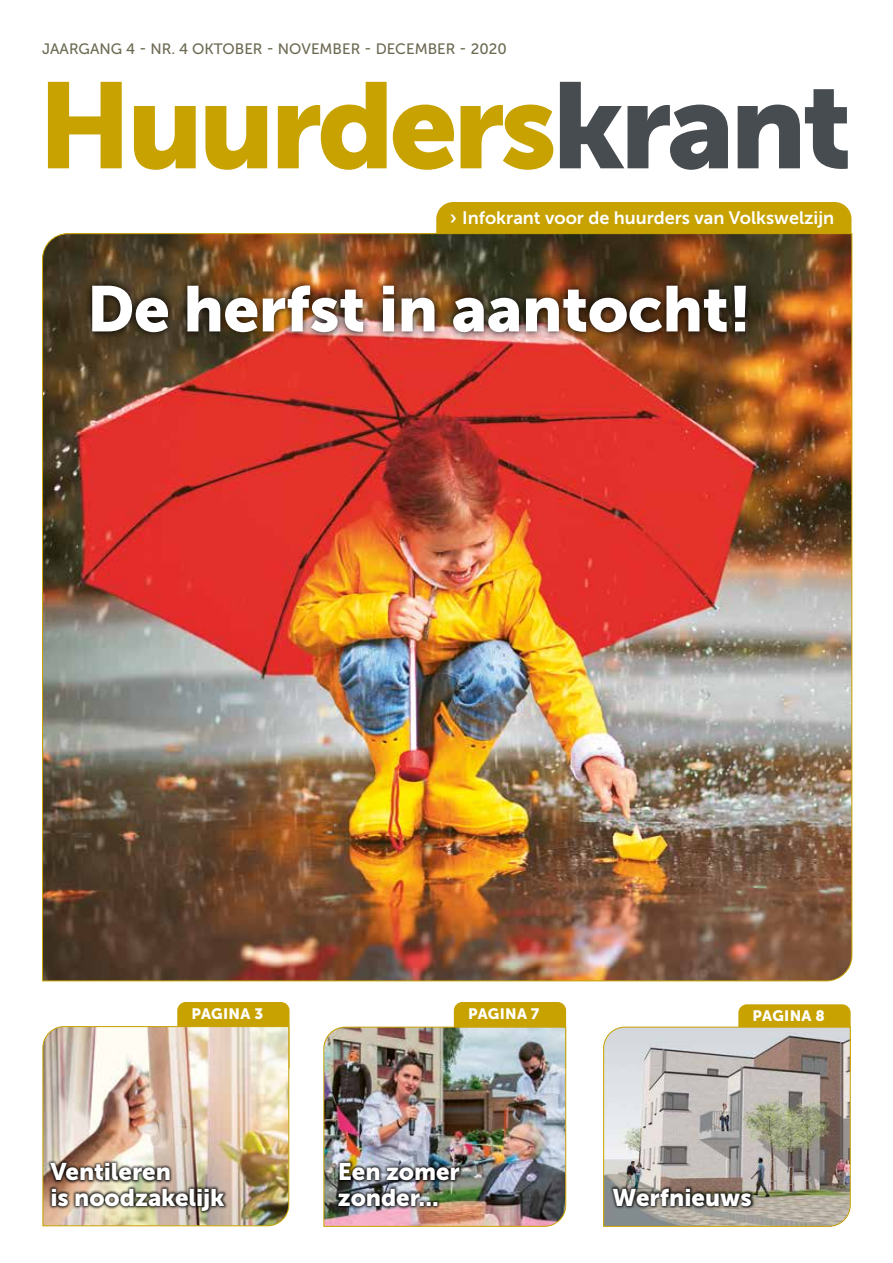
<style>
.page{position:relative;width:893px;height:1263px;background:#fff}
.page>*{position:absolute;margin:0;border:0;box-sizing:border-box;transform-origin:0 0}
.t1{font:63.9px "Museo Sans 900";letter-spacing:-.01em;color:#fff}
.t2{font:24px/25.5px "Museo Sans 900";letter-spacing:-.005em;color:#fff}
.t3{font:18px "Museo Sans 700";color:#fff}
.t4{font:15px "Museo Sans 500";color:#6c6a52}
.t5{font:15px "Museo Sans 900";letter-spacing:.02em;color:#fff}
.s1{font-size:19.5px}
</style>
<div class="page">
<div style="left:177px;top:1002px;width:113px;height:24px;background:#c7a200"></div>
<img style="left:42px;top:1026px;width:248px;height:200px">
<div style="left:436px;top:202px;width:415px;height:49px;background:#c7a200;border-radius:17px"></div>
<svg style="left:560px;top:82px;width:288px;height:88px"></svg>
<svg style="left:48px;top:82px;width:505px;height:88px"></svg>
<svg style="left:738px;top:1004px;width:113px;height:22px;background:#c8a508"></svg>
<div style="left:454px;top:1002px;width:112px;height:24px;background:#c7a200"></div>
<img style="left:603px;top:1026px;width:248px;height:201px">
<img style="left:42px;top:233px;width:811px;height:749px">
<div style="left:610px;top:1185px;width:145px;height:25px;background:#000;opacity:.88"></div>
<img style="left:323px;top:1026px;width:243px;height:201px">
<img style="left:83px;top:277px;width:671px;height:64px">
<div style="left:47px;top:1160px;width:181px;height:54px;background:#000;opacity:.88"></div>
<div style="left:336px;top:1159px;width:127px;height:51px;background:#000;opacity:.88"></div>
<p class="t4" style="left:42px;top:41px;width:466px">JAARGANG 4 - NR. 4 OKTOBER - NOVEMBER - DECEMBER - 2020</p>
<p class="t3" style="left:450px;top:208px;width:386px"><span class="s1">›</span> Infokrant voor de huurders van Volkswelzijn</p>
<h1 class="t1" style="left:87px;top:273px;width:666px">De herfst in aantocht!</h1>
<p class="t5" style="left:192px;top:1005px;width:73px">PAGINA 3</p>
<p class="t5" style="left:468px;top:1005px;width:73px">PAGINA 7</p>
<p class="t5" style="left:753px;top:1007px;width:74px">PAGINA 8</p>
<p class="t2" style="left:50px;top:1159px;width:176px">Ventileren<br>is noodzakelijk</p>
<p class="t2" style="left:338px;top:1159px;width:123px">Een zomer zonder...</p>
<p class="t2" style="left:613px;top:1184px;width:141px">Werfnieuws</p>
</div>
